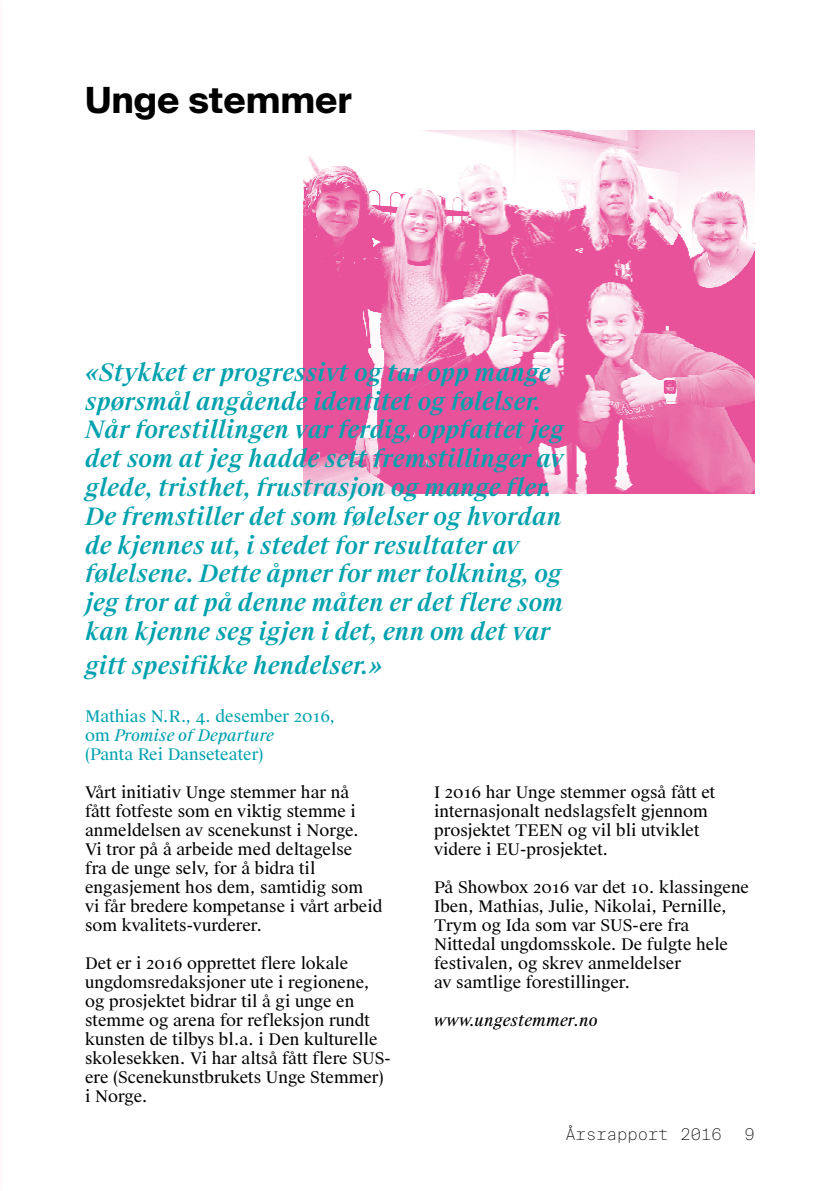
<style>
.page{position:relative;width:840px;height:1191px;background:#fff}
.page>*{position:absolute;margin:0;border:0;box-sizing:border-box;transform-origin:0 0}
.t1{font:700 36px "Suisse Intl";color:#000}
.t2{font:italic 500 24px/28.8px "Suisse Works";color:#00a1ae}
.t3{font:16px/19px "Suisse Works";color:#000}
.t4{font:16px/19px "Suisse Works";color:#00a1ae}
.t5{font:italic 16px "Suisse Works";color:#000}
.t6{font:100 16px "Suisse Intl Mono";color:#000}
.s1{font-style:italic}
</style>
<div class="page">
<img style="left:303px;top:130px;width:451px;height:364px">
<h1 class="t1" style="left:85px;top:79px;width:268px">Unge stemmer</h1>
<p class="t2" style="left:85px;top:358px;width:480px">«Stykket er progressivt og tar opp mange spørsmål angående identitet og følelser.<br>Når forestillingen var ferdig, oppfattet jeg det som at jeg hadde sett fremstillinger av glede, tristhet, frustrasjon og mange fler.<br>De fremstiller det som følelser og hvordan de kjennes ut, i stedet for resultater av følelsene. Dette åpner for mer tolkning, og jeg tror at på denne måten er det flere som kan kjenne seg igjen i det, enn om det var</p>
<h2 class="t2" style="left:85px;top:651px;width:298px">gitt spesifikke hendelser.»</h2>
<p class="t4" style="left:85px;top:707px;width:251px">Mathias N.R., 4. desember 2016, om <span class="s1">Promise of Departure<br></span>(Panta Rei Danseteater)</p>
<p class="t3" style="left:85px;top:783px;width:298px">Vårt initiativ Unge stemmer har nå<br>fått fotfeste som en viktig stemme i anmeldelsen av scenekunst i Norge.<br>Vi tror på å arbeide med deltagelse<br>fra de unge selv, for å bidra til engasjement hos dem, samtidig som<br>vi får bredere kompetanse i vårt arbeid som kvalitets-vurderer.</p>
<p class="t3" style="left:85px;top:954px;width:307px">Det er i 2016 opprettet flere lokale ungdomsredaksjoner ute i regionene, og prosjektet bidrar til å gi unge en stemme og arena for refleksjon rundt kunsten de tilbys bl.a. i Den kulturelle skolesekken. Vi har altså fått flere SUS&shy;ere (Scenekunstbrukets Unge Stemmer) i Norge.</p>
<p class="t3" style="left:434px;top:783px;width:282px">I 2016 har Unge stemmer også fått et internasjonalt nedslagsfelt gjennom prosjektet TEEN og vil bli utviklet videre i EU-prosjektet.</p>
<p class="t3" style="left:434px;top:878px;width:316px">På Showbox 2016 var det 10. klassingene Iben, Mathias, Julie, Nikolai, Pernille, Trym og Ida som var SUS-ere fra Nittedal ungdomsskole. De fulgte hele festivalen, og skrev anmeldelser<br>av samtlige forestillinger.</p>
<p class="t5" style="left:434px;top:1010px;width:165px">www.ungestemmer.no</p>
<p class="t6" style="left:565px;top:1125px;width:158px">Årsrapport 2016</p>
<p class="t6" style="left:744px;top:1125px;width:12px">9</p>
</div>
